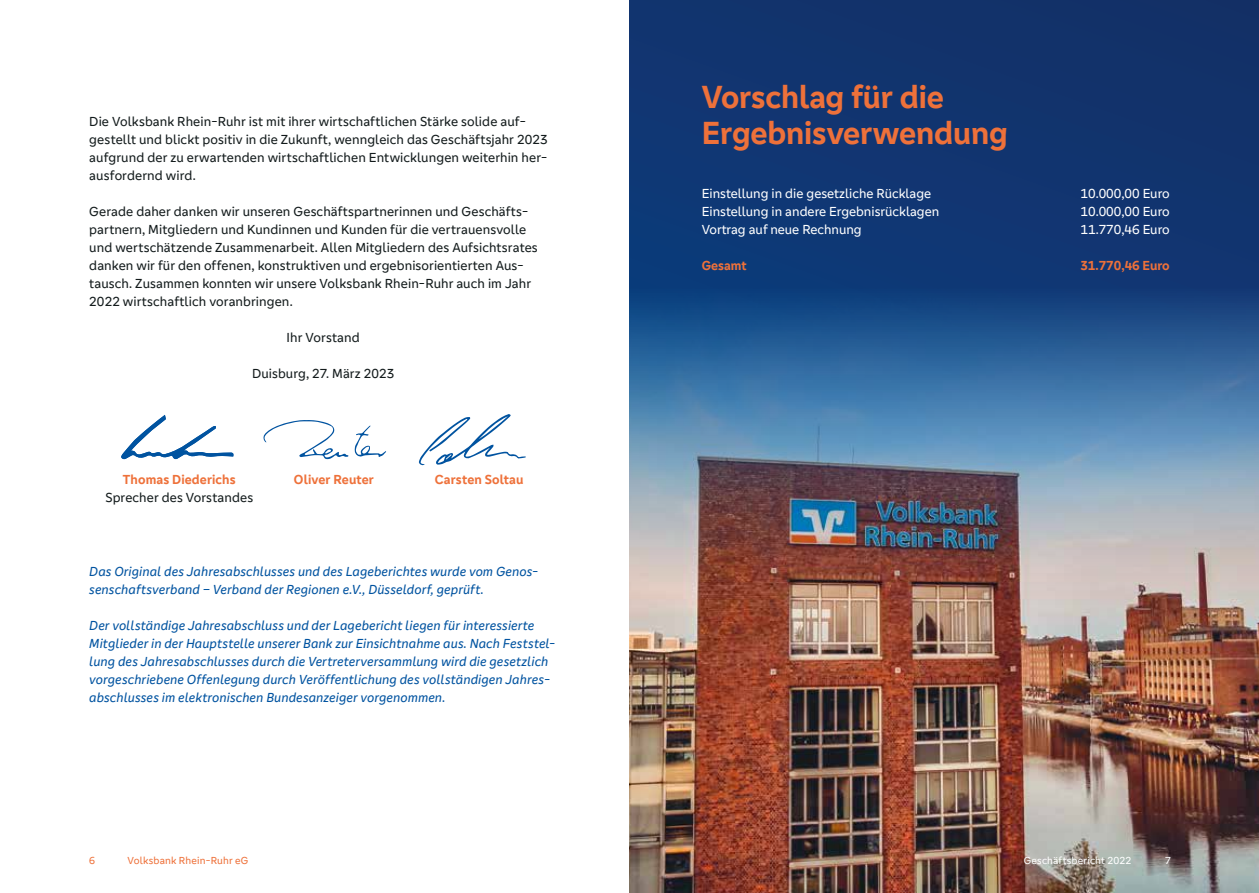
<style>
.page{position:relative;width:1259px;height:893px;background:#fff}
.page>*{position:absolute;margin:0;border:0;box-sizing:border-box;transform-origin:0 0}
.t1{font:700 33px/36px "Genos GFG";letter-spacing:-.005em;color:#ee713a}
.t2{font:13.5px/18px "Genos GFG";letter-spacing:.005em;color:#131b1c}
.t3{font:italic 13.5px/18px "Genos GFG";letter-spacing:.005em;color:#0053a0}
.t4{font:13.5px "Genos GFG";color:#fff}
.t5{font:700 13.5px "Genos GFG";letter-spacing:.005em;color:#ee713a}
.t6{font:10.5px "Genos GFG";letter-spacing:.015em;color:#ee713a}
.t7{font:10.5px "Genos GFG";letter-spacing:.015em;color:#fff}
</style>
<div class="page">
<svg style="left:263px;top:420px;width:123px;height:39px"></svg>
<svg style="left:419px;top:414px;width:107px;height:51px"></svg>
<svg style="left:121px;top:415px;width:112px;height:44px"></svg>
<div style="left:629px;top:0;width:630px;height:893px;background:#11346f"></div>
<img style="left:629px;top:288px;width:630px;height:605px">
<p class="t2" style="left:89px;top:112px;width:460px">Die Volksbank Rhein-Ruhr ist mit ihrer wirtschaftlichen Stärke solide auf&shy;gestellt und blickt positiv in die Zukunft, wenngleich das Geschäftsjahr 2023 aufgrund der zu erwartenden wirtschaftlichen Entwicklungen weiterhin her&shy;ausfordernd wird.</p>
<p class="t2" style="left:89px;top:202px;width:450px">Gerade daher danken wir unseren Geschäftspartnerinnen und Geschäfts&shy;partnern, Mitgliedern und Kundinnen und Kunden für die vertrauensvolle und wertschätzende Zusammenarbeit. Allen Mitgliedern des Aufsichtsrates danken wir für den offenen, konstruktiven und ergebnisorientierten Aus&shy;tausch. Zusammen konnten wir unsere Volksbank Rhein-Ruhr auch im Jahr 2022 wirtschaftlich voranbringen.</p>
<p class="t2" style="left:287px;top:328px;width:75px">Ihr Vorstand</p>
<p class="t2" style="left:252px;top:364px;width:144px">Duisburg, 27. März 2023</p>
<p class="t5" style="left:123px;top:471px;width:114px">Thomas Diederichs</p>
<p class="t2" style="left:105px;top:488px;width:149px">Sprecher des Vorstandes</p>
<p class="t5" style="left:294px;top:471px;width:81px">Oliver Reuter</p>
<p class="t5" style="left:435px;top:471px;width:90px">Carsten Soltau</p>
<p class="t3" style="left:89px;top:562px;width:450px">Das Original des Jahresabschlusses und des Lageberichtes wurde vom Genos&shy;senschaftsverband – Verband der Regionen e.V., Düsseldorf, geprüft.</p>
<p class="t3" style="left:89px;top:616px;width:467px">Der vollständige Jahresabschluss und der Lagebericht liegen für interessierte Mitglieder in der Hauptstelle unserer Bank zur Einsichtnahme aus. Nach Feststel&shy;lung des Jahresabschlusses durch die Vertreterversammlung wird die gesetzlich vorgeschriebene Offenlegung durch Veröffentlichung des vollständigen Jahres&shy;abschlusses im elektronischen Bundesanzeiger vorgenommen.</p>
<p class="t6" style="left:89px;top:854px;width:7px">6</p>
<p class="t6" style="left:128px;top:854px;width:122px">Volksbank Rhein-Ruhr eG</p>
<h1 class="t1" style="left:702px;top:79px;width:307px">Vorschlag für die<br>Ergebnisverwendung</h1>
<p class="t4" style="left:702px;top:186px;width:231px">Einstellung in die gesetzliche Rücklage</p>
<p class="t4" style="left:1080px;top:186px;width:91px">10.000,00 Euro</p>
<p class="t4" style="left:702px;top:204px;width:239px">Einstellung in andere Ergebnisrücklagen</p>
<p class="t4" style="left:1080px;top:204px;width:91px">10.000,00 Euro</p>
<p class="t4" style="left:702px;top:222px;width:161px">Vortrag auf neue Rechnung</p>
<p class="t4" style="left:1080px;top:222px;width:91px">11.770,46 Euro</p>
<p class="t5" style="left:702px;top:258px;width:46px">Gesamt</p>
<p class="t5" style="left:1080px;top:258px;width:91px">31.770,46 Euro</p>
<p class="t7" style="left:1024px;top:854px;width:109px">Geschäftsbericht 2022</p>
<p class="t7" style="left:1165px;top:854px;width:7px">7</p>
</div>
